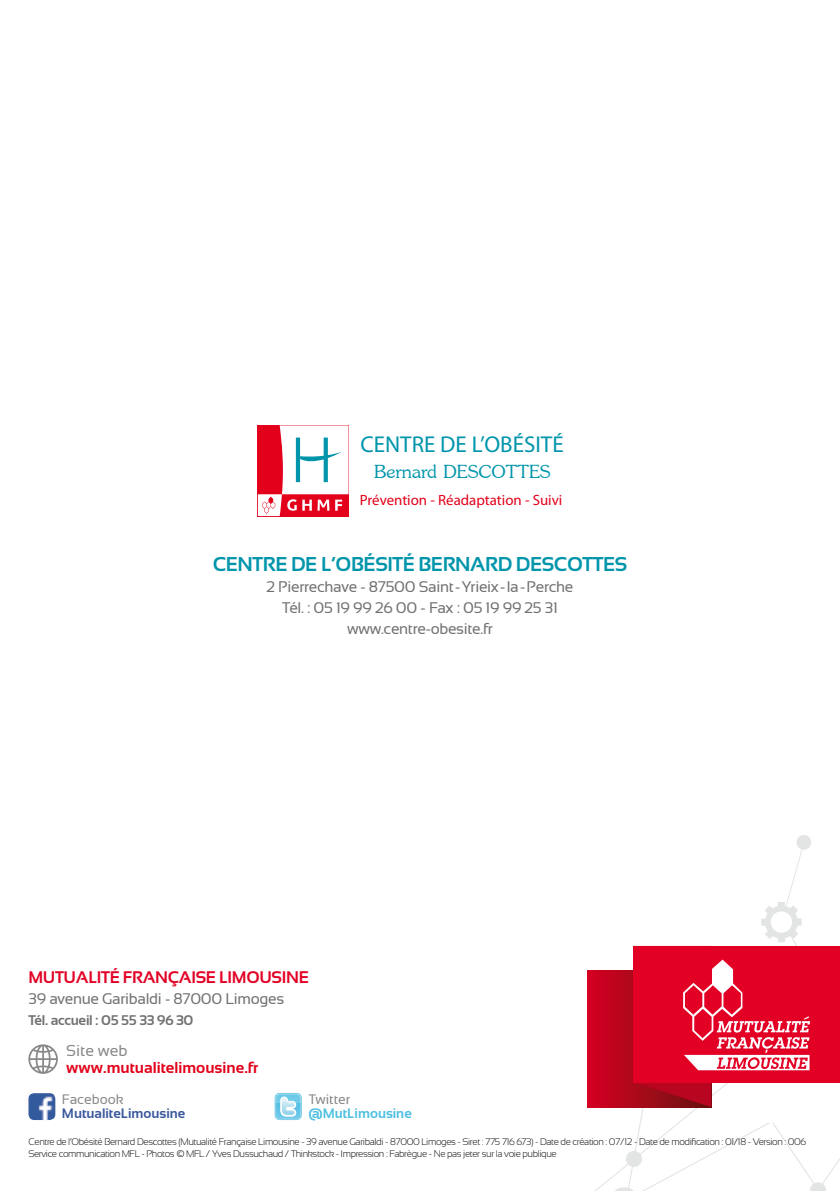
<style>
.page{position:relative;width:840px;height:1191px;background:#fff}
.page>*{position:absolute;margin:0;border:0;box-sizing:border-box;transform-origin:0 0}
.t1{font:29.2px "Jasmine UPC";color:#0095ab}
.t2{font:700 23px "Helvetica Neue";color:#0095ab}
.t3{font:700 20px "Sansation";letter-spacing:-.02em;color:#0095ab}
.t4{font:700 16.8px "Sansation";letter-spacing:-.02em;color:#e20025}
.t5{font:700 15.8px "Sansation";color:#e2001a}
.t6{font:15.8px "Sansation";color:#87888a}
.t7{font:15.4px/21px "Sansation";letter-spacing:-.02em;color:#707172;text-align:center}
.t8{font:700 14.8px "Helvetica Neue";color:#e2001a}
.t9{font:700 14px "Sansation";letter-spacing:-.02em;color:#707172}
.t10{font:700 13.8px "Sansation";color:#3b589e}
.t11{font:13.8px "Sansation";color:#87888a}
.t12{font:700 13.8px "Sansation";color:#4fc0e0}
.t13{font:300 9.6px/11.6px "Sansation";letter-spacing:-.04em;color:#000}
</style>
<div class="page">
<svg style="left:587px;top:835px;width:252px;height:356px"></svg>
<svg style="left:257px;top:425px;width:92px;height:91px"></svg>
<svg style="left:258px;top:425px;width:90px;height:91px"></svg>
<svg style="left:587px;top:971px;width:46px;height:136px;background:#c1021e"></svg>
<div style="left:633px;top:946px;width:206px;height:136px;background:#e20025"></div>
<svg style="left:633px;top:902px;width:176px;height:205px"></svg>
<svg style="left:28px;top:1044px;width:30px;height:29px"></svg>
<svg style="left:274px;top:1093px;width:27px;height:27px"></svg>
<img style="left:28px;top:1093px;width:27px;height:27px">
<h2 class="t2" style="left:360px;top:430px;width:204px">CENTRE DE L’OBÉSITÉ</h2>
<h1 class="t1" style="left:374px;top:451px;width:178px">Bernard DESCOTTES</h1>
<h3 class="t8" style="left:359px;top:491px;width:204px">Prévention - Réadaptation - Suivi</h3>
<h3 class="t3" style="left:213px;top:553px;width:415px">CENTRE DE L’OBÉSITÉ BERNARD DESCOTTES</h3>
<h3 class="t7" style="left:266px;top:576px;width:308px">2 Pierrechave - 87500 Saint-Yrieix-la-Perche<br>Tél. : 05 19 99 26 00 - Fax : 05 19 99 25 31 www.centre-obesite.fr</h3>
<h3 class="t4" style="left:28px;top:968px;width:282px">MUTUALITÉ FRANÇAISE LIMOUSINE</h3>
<h3 class="t7" style="left:28px;top:988px;width:257px">39 avenue Garibaldi - 87000 Limoges</h3>
<h3 class="t9" style="left:28px;top:1012px;width:166px">Tél. accueil : 05 55 33 96 30</h3>
<h3 class="t6" style="left:66px;top:1041px;width:63px">Site web</h3>
<h3 class="t5" style="left:66px;top:1058px;width:194px">www.mutualitelimousine.fr</h3>
<h3 class="t11" style="left:62px;top:1091px;width:63px">Facebook</h3>
<h3 class="t10" style="left:62px;top:1106px;width:125px">MutualiteLimousine</h3>
<h3 class="t11" style="left:308px;top:1091px;width:43px">Twitter</h3>
<h3 class="t12" style="left:308px;top:1106px;width:105px">@MutLimousine</h3>
<p class="t13" style="left:28px;top:1136px;width:779px">Centre de l’Obésité Bernard Descottes (Mutualité Française Limousine - 39 avenue Garibaldi - 87000 Limoges - Siret : 775 716 673) - Date de création : 07/12 - Date de modification : 01/18 - Version : 006<br>Service communication MFL - Photos © MFL / Yves Dussuchaud / Thinkstock - Impression : Fabrègue - Ne pas jeter sur la voie publique</p>
</div>
